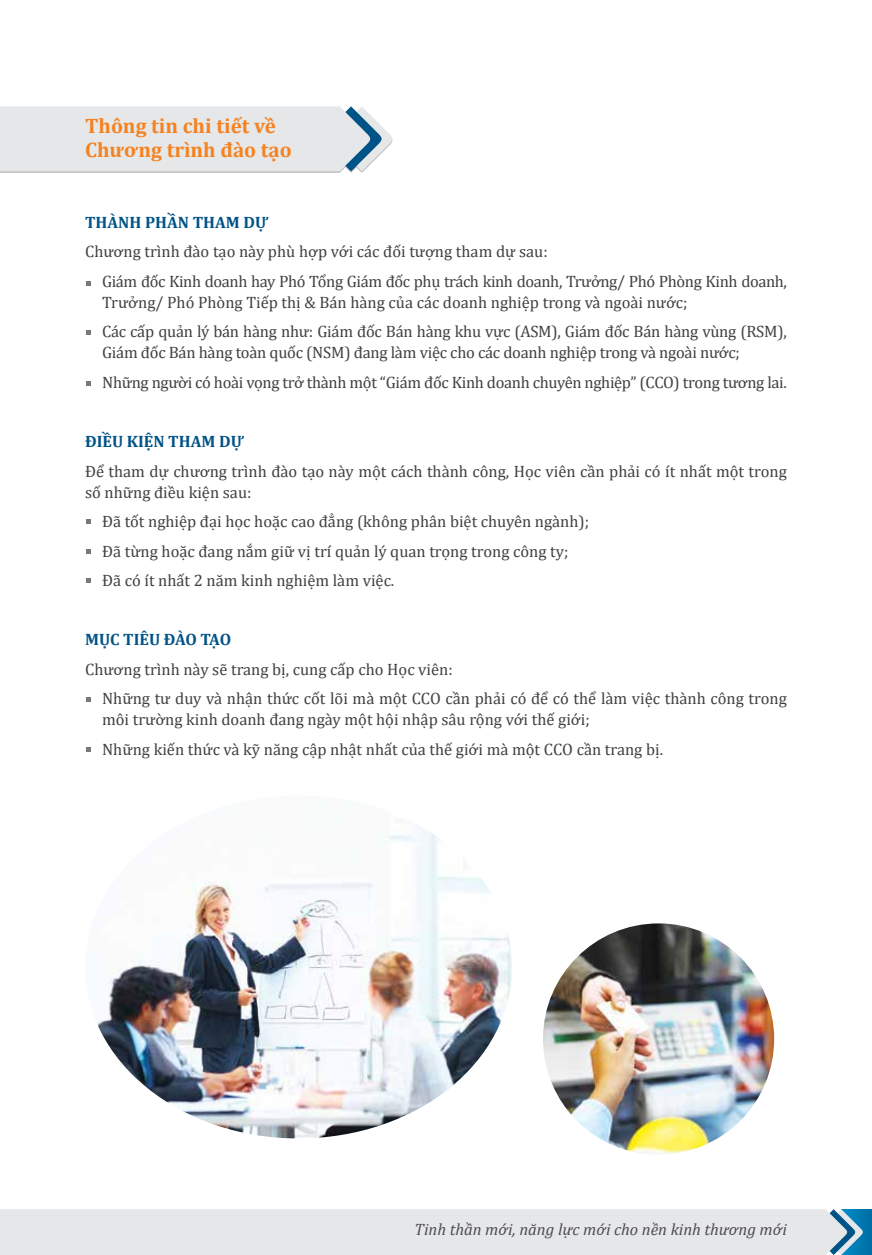
<style>
.page{position:relative;width:872px;height:1255px;background:#fff}
.page>*{position:absolute;margin:0;border:0;box-sizing:border-box;transform-origin:0 0}
.t1{font:700 21px/24px "Cambria";color:#f58220}
.t2{font:16.5px/29.5px "Cambria";color:#414042}
.t3{font:16.5px/29.5px "Cambria";letter-spacing:-.02em;color:#414042}
.t4{font:16.5px/29.5px "Cambria";letter-spacing:-.025em;color:#414042}
.t5{font:700 16.5px "Cambria";color:#005387}
.t6{font:italic 16.5px "Cambria";color:#4d4d4f}
</style>
<div class="page">
<svg style="left:86px;top:281px;width:5px;height:5px"></svg>
<svg style="left:86px;top:330px;width:5px;height:5px"></svg>
<svg style="left:86px;top:381px;width:5px;height:5px"></svg>
<svg style="left:86px;top:519px;width:5px;height:5px"></svg>
<svg style="left:86px;top:549px;width:5px;height:4px"></svg>
<svg style="left:86px;top:578px;width:5px;height:4px"></svg>
<svg style="left:86px;top:697px;width:5px;height:5px"></svg>
<svg style="left:86px;top:747px;width:5px;height:4px"></svg>
<svg style="left:0;top:106px;width:393px;height:67px;background:#e0e3e5"></svg>
<div style="left:841px;top:1209px;width:31px;height:45px;background:#0071a9"></div>
<div style="left:0;top:1209px;width:863px;height:45px;background:#e6e7e8"></div>
<img style="left:97px;top:826px;width:415px;height:312px">
<img style="left:543px;top:923px;width:231px;height:231px;border-radius:116px">
<p class="t1" style="left:85px;top:113px;width:208px">Thông tin chi tiết về<br>Chương trình đào tạo</p>
<p class="t5" style="left:85px;top:210px;width:185px">THÀNH PHẦN THAM DỰ</p>
<p class="t4" style="left:102px;top:237px;width:686px;text-indent:-17px">Chương trình đào tạo này phù hợp với các đối tượng tham dự sau:<br>Giám đốc Kinh doanh hay Phó Tổng Giám đốc phụ trách kinh doanh, Trưởng/ Phó Phòng Kinh doanh,</p>
<p class="t2" style="left:102px;top:287px;width:686px">Trưởng/ Phó Phòng Tiếp thị &amp; Bán hàng của các doanh nghiệp trong và ngoài nước;<br>Các cấp quản lý bán hàng như: Giám đốc Bán hàng khu vực (ASM), Giám đốc Bán hàng vùng (RSM),</p>
<p class="t3" style="left:102px;top:338px;width:686px">Giám đốc Bán hàng toàn quốc (NSM) đang làm việc cho các doanh nghiệp trong và ngoài nước;<br>Những người có hoài vọng trở thành một “Giám đốc Kinh doanh chuyên nghiệp” (CCO) trong tương lai.</p>
<p class="t5" style="left:85px;top:429px;width:161px">ĐIỀU KIỆN THAM DỰ</p>
<p class="t2" style="left:85px;top:460px;width:703px;line-height:21px">Để tham dự chương trình đào tạo này một cách thành công, Học viên cần phải có ít nhất một trong số những điều kiện sau:</p>
<p class="t2" style="left:102px;top:506px;width:488px">Đã tốt nghiệp đại học hoặc cao đẳng (không phân biệt chuyên ngành);<br>Đã từng hoặc đang nắm giữ vị trí quản lý quan trọng trong công ty;<br>Đã có ít nhất 2 năm kinh nghiệm làm việc.</p>
<p class="t5" style="left:85px;top:628px;width:148px">MỤC TIÊU ĐÀO TẠO</p>
<p class="t2" style="left:102px;top:654px;width:686px;text-indent:-17px">Chương trình này sẽ trang bị, cung cấp cho Học viên:<br>Những tư duy và nhận thức cốt lõi mà một CCO cần phải có để có thể làm việc thành công trong</p>
<p class="t2" style="left:102px;top:704px;width:562px">môi trường kinh doanh đang ngày một hội nhập sâu rộng với thế giới;<br>Những kiến thức và kỹ năng cập nhật nhất của thế giới mà một CCO cần trang bị.</p>
<p class="t6" style="left:414px;top:1217px;width:374px">Tinh thần mới, năng lực mới cho nền kinh thương mới</p>
</div>
